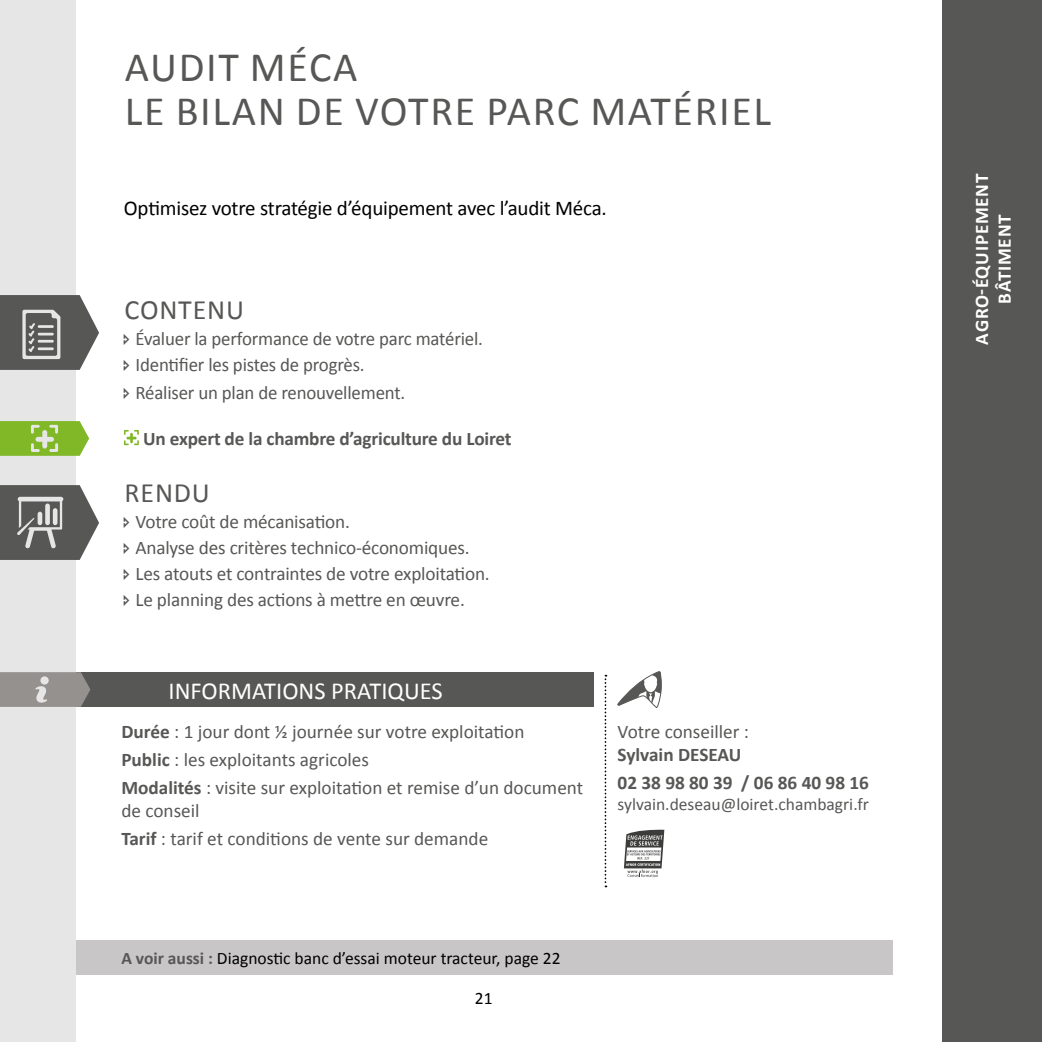
<style>
.page{position:relative;width:1042px;height:1042px;background:#fff}
.page>*{position:absolute;margin:0;border:0;box-sizing:border-box;transform-origin:0 0}
.t1{font:42px/43.8px "Calibri";letter-spacing:.04em;color:#575756}
.t2{font:28px "Calibri";letter-spacing:.03em;color:#575756}
.t3{font:24.5px "Calibri";color:#fff}
.t4{font:21px "Calibri";letter-spacing:-.01em;color:#000}
.t5{font:19.25px/25.9px "Calibri";letter-spacing:-.01em;color:#575756}
.t6{font:700 19.25px/28px "Calibri";letter-spacing:-.01em;color:#575756}
.t7{font:700 19.25px/22.8px "Calibri";letter-spacing:.04em;color:#fff;text-align:center}
.t8{font:17.5px "Calibri";color:#000}
.t9{font:17.5px "Calibri";color:#575756}
.s1{font-weight:700}
.s2{font-weight:700;color:#575756}
</style>
<div class="page">
<svg style="left:604px;top:675px;width:2px;height:212px"></svg>
<div style="left:74px;top:940px;width:819px;height:35px;background:#c8c6c6"></div>
<svg style="left:124px;top:430px;width:15px;height:15px"></svg>
<div style="left:53px;top:672px;width:541px;height:34px;background:#575756"></div>
<div style="left:0;top:0;width:76px;height:1042px;background:#e7e6e6"></div>
<svg style="left:0;top:295px;width:99px;height:75px"></svg>
<svg style="left:0;top:485px;width:99px;height:75px"></svg>
<svg style="left:0;top:421px;width:89px;height:35px;background:#92c047"></svg>
<svg style="left:0;top:672px;width:90px;height:35px;background:#949290"></svg>
<div style="left:40px;top:676px;width:9px;height:8px;background:#e7e6e6;border-radius:50%"></div>
<div style="left:942px;top:0;width:100px;height:1042px;background:#575756"></div>
<svg style="left:617px;top:671px;width:45px;height:37px"></svg>
<svg style="left:624px;top:829px;width:41px;height:48px"></svg>
<h1 class="t1" style="left:125px;top:45px;width:648px">AUDIT MÉCA<br>LE BILAN DE VOTRE PARC MATÉRIEL</h1>
<p class="t4" style="left:124px;top:194px;width:484px">Optimisez votre stratégie d’équipement avec l’audit Méca.</p>
<h2 class="t2" style="left:124px;top:292px;width:121px">CONTENU</h2>
<p class="t5" style="left:135px;top:326px;width:349px">Évaluer la performance de votre parc matériel.<br>Identifier les pistes de progrès.</p>
<p class="t5" style="left:135px;top:380px;width:271px">Réaliser un plan de renouvellement.</p>
<p class="t6" style="left:143px;top:425px;width:370px">Un expert de la chambre d’agriculture du Loiret</p>
<h2 class="t2" style="left:124px;top:475px;width:87px">RENDU</h2>
<p class="t5" style="left:135px;top:508px;width:356px">Votre coût de mécanisation.<br>Analyse des critères technico-économiques.<br>Les atouts et contraintes de votre exploitation.<br>Le planning des actions à mettre en œuvre.</p>
<p class="t3" style="left:168px;top:675px;width:276px">INFORMATIONS PRATIQUES</p>
<p class="t5" style="left:121px;top:717px;width:463px;line-height:28px"><span class="s1">Durée</span> : 1 jour dont ½ journée sur votre exploitation<br><span class="s1">Public</span> : les exploitants agricoles<br><span class="s1">Modalités</span> : visite sur exploitation et remise d’un document</p>
<p class="t5" style="left:121px;top:796px;width:368px;line-height:28px">de conseil<br><span class="s1">Tarif</span> : tarif et conditions de vente sur demande</p>
<p class="t5" style="left:617px;top:718px;width:133px">Votre conseiller :</p>
<p class="t6" style="left:617px;top:740px;width:253px">Sylvain DESEAU<br>02 38 98 80 39 / 06 86 40 98 16</p>
<p class="t9" style="left:617px;top:793px;width:253px">sylvain.deseau@loiret.chambagri.fr</p>
<p class="t8" style="left:121px;top:947px;width:441px"><span class="s2">A voir aussi :</span> Diagnostic banc d’essai moteur tracteur, page 22</p>
<p class="t8" style="left:475px;top:987px;width:19px">21</p>
<p class="t7" style="left:970px;top:345px;width:173px;rotate:-90deg">AGRO-ÉQUIPEMENT<br>BÂTIMENT</p>
</div>
